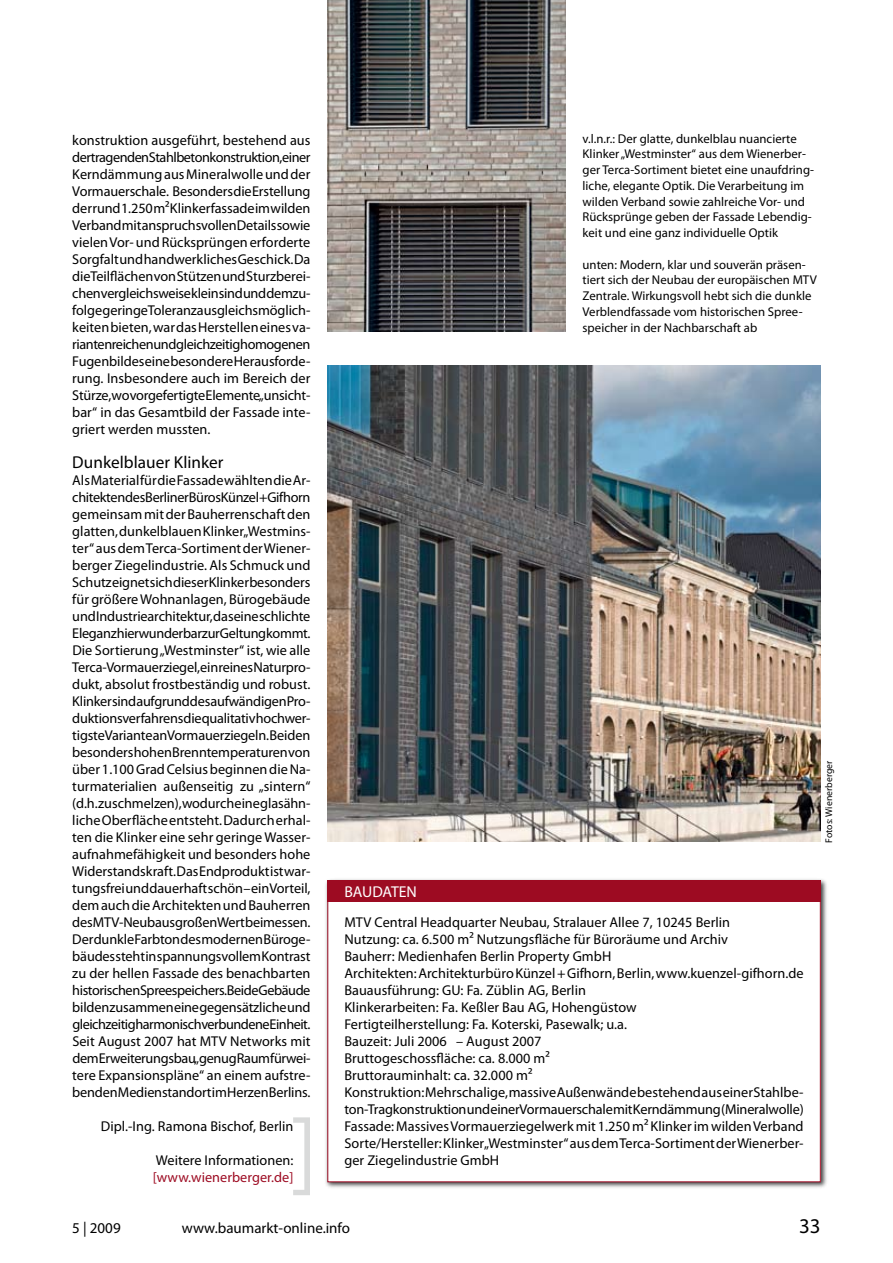
<style>
.page{position:relative;width:893px;height:1263px;background:#fff}
.page>*{position:absolute;margin:0;border:0;box-sizing:border-box;transform-origin:0 0}
.t1{font:97.5px "Myriad Pro";color:#d9dada}
.t2{font:21px "Myriad Pro";color:#000}
.t3{font:17.25px "Myriad Pro";color:#000}
.t4{font:15.75px "Myriad Pro";color:#fff}
.t5{font:15px "Myriad Pro";color:#000}
.t6{font:14.25px/17px "Myriad Pro";letter-spacing:.005em;color:#000;text-align:justify}
.t7{font:14.25px "Myriad Pro";color:#9d0b22}
.t8{font:12.75px/15.8px "Myriad Pro";color:#000}
.t9{font:9.75px "Myriad Pro";color:#000}
</style>
<div class="page">
<img style="left:327px;top:366px;width:494px;height:476px">
<img style="left:327px;top:0;width:239px;height:332px">
<div style="left:324px;top:877px;width:504px;height:313px;background:#000;opacity:.75"></div>
<div style="left:328px;top:881px;width:492px;height:301px;background:#fff"></div>
<div style="left:327px;top:880px;width:494px;height:21px;background:#9d0b22"></div>
<p class="t6" style="left:72px;top:131px;width:240px">konstruktion ausgeführt, bestehend aus dertragendenStahlbetonkonstruktion,einer KerndämmungausMineralwolleundder Vormauerschale. Besondersdie Erstellung derrund1.250m² Klinkerfassadeimwilden VerbandmitanspruchsvollenDetailssowie vielenVor-undRücksprüngenerforderte SorgfaltundhandwerklichesGeschick.Da die TeilflächenvonStützenundSturzberei&shy;chenvergleichsweisekleinsindunddemzu&shy;folgegeringe Toleranzausgleichsmöglich&shy;keitenbieten,wardas Herstelleneinesva&shy;riantenreichenundgleichzeitighomogenen Fugenbildeseinebesondere Herausforde&shy;rung. I nsbesondere auch im Bereich der Stürze,wovorgefertigte Elemente„unsicht&shy;bar“ in das Gesamtbild der Fassade inte&shy;griert werden mussten.</p>
<p class="t3" style="left:72px;top:451px;width:153px">Dunkelblauer Klinker</p>
<p class="t6" style="left:72px;top:471px;width:240px">AlsMaterialfürdieFassadewähltendie Ar&shy;chitektendesBerlinerBüros Künzel+Gifhorn gemeinsammitderBauherrenschaftden glatten,dunkelblauen Klinker„Westmins&shy;ter“ausdem Terca-SortimentderWiener&shy;berger Ziegelindustrie. Als Schmuck und Schutzeignetsichdieser Klinkerbesonders für größereWohnanlagen, Bürogebäude und I ndustriearchitektur,daseineschlichte EleganzhierwunderbarzurGeltungkommt.<br>Die Sortierung„Westminster“ ist, wie alle Terca-Vormauerziegel,einreines Naturpro&shy;dukt, absolut frostbeständig und robust.<br>KlinkersindaufgrunddesaufwändigenPro&shy;duktionsverfahrensdiequalitativhochwer&shy;tigsteVarianteanVormauerziegeln.Beiden besondershohenBrenntemperaturenvon über 1.100Grad Celsiusbeginnendie Na&shy;turmaterialien außenseitig zu „sintern“ (d.h.zuschmelzen),wodurcheineglasähn&shy;licheOberflächeentsteht.Dadurcherhal&shy;ten die Klinker eine sehr geringe Wasser&shy;aufnahmefähigkeit und besonders hohe Widerstandskraft.Das Endproduktistwar&shy;tungsfreiunddauerhaftschön–einVorteil, demauchdie ArchitektenundBauherren desMTV-NeubausgroßenWertbeimessen.<br>DerdunkleFarbtondesmodernenBüroge&shy;bäudesstehtinspannungsvollem Kontrast zu der hellen Fassade des benachbarten historischenSpreespeichers.BeideGebäude bildenzusammeneinegegensätzlicheund gleichzeitigharmonischverbundene Einheit.<br>Seit August 2007 hat MTV Networks mit dem Erweiterungsbau„genugRaumfürwei&shy;tere Expansionspläne“ an einem aufstre&shy;bendenMedienstandortim HerzenBerlins.</p>
<p class="t6" style="left:101px;top:1118px;width:194px">Dipl.-I ng. Ramona Bischof, Berlin</p>
<p class="t6" style="left:156px;top:1152px;width:139px">Weitere I nformationen:</p>
<p class="t7" style="left:153px;top:1168px;width:142px">[www.wienerberger.de]</p>
<h1 class="t1" style="left:291px;top:1091px;width:29px">]</h1>
<p class="t8" style="left:583px;top:130px;width:233px">v.l.n.r.: Der glatte, dunkelblau nuancierte Klinker„Westminster“ aus dem Wienerber&shy;ger Terca-Sortiment bietet eine unaufdring&shy;liche, elegante Optik. Die Verarbeitung im wilden Verband sowie zahlreiche Vor- und Rücksprünge geben der Fassade Lebendig&shy;keit und eine ganz individuelle Optik</p>
<p class="t8" style="left:583px;top:256px;width:236px">unten: Modern, klar und souverän präsen&shy;tiert sich der Neubau der europäischen MTV Zentrale. Wirkungsvoll hebt sich die dunkle Verblendfassade vom historischen Spree&shy;speicher in der Nachbarschaft ab</p>
<p class="t4" style="left:344px;top:882px;width:48px">BAU DATEN</p>
<p class="t6" style="left:344px;top:913px;width:461px;text-align:left">MTV Central Headquarter Neubau, Stralauer Allee 7, 10245 Berlin<br>Nutzung: ca. 6.500 m² N utzungsfläche für Büroräume und Archiv<br>Bauherr: Medienhafen Berlin Property GmbH<br>Architekten: Architekturbüro Künzel+Gifhorn,Berlin,www.kuenzel-gifhorn.de Bauausführung: GU: Fa. Züblin AG, Berlin<br>Klinkerarbeiten: Fa. Keßler Bau AG, Hohengüstow<br>Fertigteilherstellung: Fa. Koterski, Pasewalk; u.a.<br>Bauzeit: Juli 2006 – August 2007<br>Bruttogeschossfläche: ca. 8.000 m²<br>Bruttorauminhalt: ca. 32.000 m²<br>Konstruktion:Mehrschalige,massive AußenwändebestehendauseinerStahlbe&shy;ton-TragkonstruktionundeinerVormauerschalemit Kerndämmung(Mineralwolle)<br>Fassade: MassivesVormauerziegelwerk mit 1.250 m² Klinkerim wildenVerband Sorte/Hersteller:Klinker„Westminster“ausdem Terca-SortimentderWienerber&shy;ger Ziegelindustrie GmbH</p>
<p class="t9" style="left:823px;top:843px;width:84px;rotate:-90deg">Fotos: Wienerberger</p>
<p class="t5" style="left:72px;top:1219px;width:50px">5 | 2009</p>
<p class="t5" style="left:182px;top:1219px;width:170px">www.baumarkt-online.info</p>
<h2 class="t2" style="left:799px;top:1213px;width:23px">33</h2>
</div>
